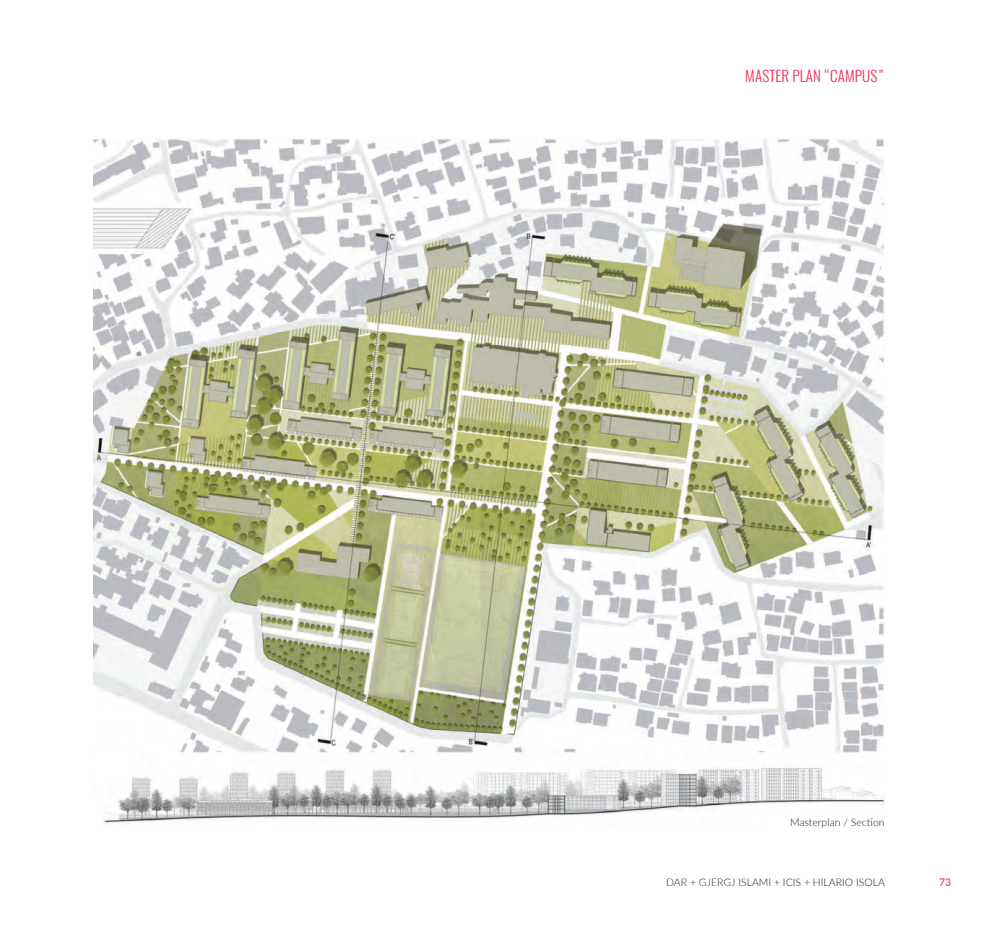
<style>
.page{position:relative;width:991px;height:940px;background:#fff}
.page>*{position:absolute;margin:0;border:0;box-sizing:border-box;transform-origin:0 0}
.t1{font:300 15px "Oswald";letter-spacing:.01em;color:#ee2d50}
.t2{font:300 10.5px "Lato";color:#231f20}
.t3{font:500 10.5px "Lato";color:#ee2d50}
</style>
<div class="page">
<img style="left:94px;top:138px;width:790px;height:686px">
<div style="left:95px;top:748px;width:37px;height:34px;background:#fff"></div>
<h1 class="t1" style="left:745px;top:66px;width:141px">MASTER PLAN “CAMPUS”</h1>
<p class="t2" style="left:790px;top:815px;width:96px">MASTERPLAN / SECTION</p>
<p class="t2" style="left:666px;top:874px;width:220px">DAR + GJERGJ ISLAMI + ICIS + HI LARIO ISOLA</p>
<p class="t3" style="left:939px;top:874px;width:14px">73</p>
</div>
